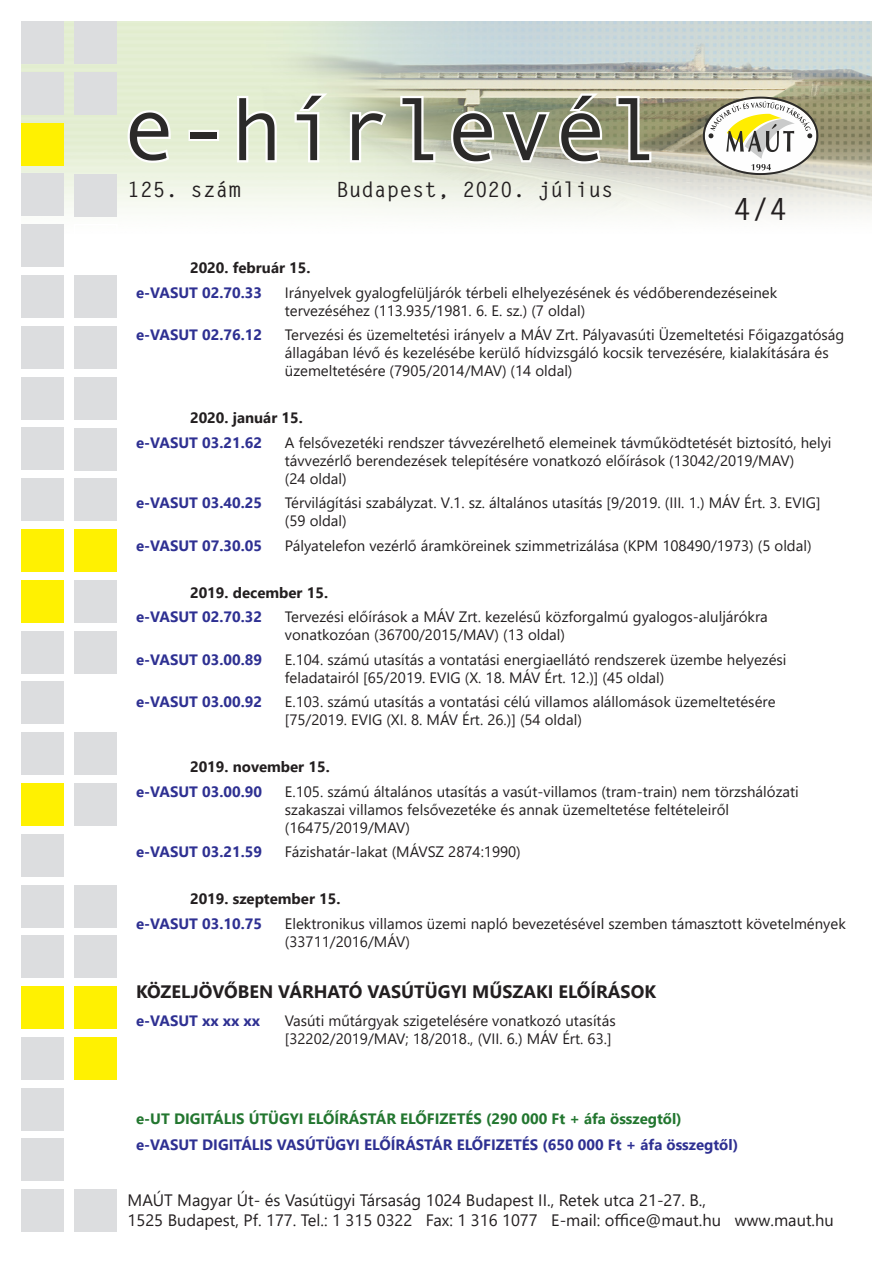
<style>
.page{position:relative;width:893px;height:1263px;background:#fff}
.page>*{position:absolute;margin:0;border:0;box-sizing:border-box;transform-origin:0 0}
.t1{font:700 30px "Letter Gothic Std";color:#231f20}
.t2{font:700 21px "Letter Gothic Std";color:#231f20}
.CIM1{font:700 18px "Segoe UI";color:#231f20}
.t3{font:16.5px/19.8px "Segoe UI";color:#231f20}
.normal_behozassal2{font:15px/18px "Segoe UI";color:#231f20}
.normal_behozassal2-2{font:700 15px "Segoe UI";color:#2e3092}
.CIM2{font:700 15px "Segoe UI";color:#231f20}
.t4{font:700 15px "Segoe UI";color:#22762f}
</style>
<div class="page">
<img style="left:21px;top:21px;width:851px;height:196px">
<div style="left:21px;top:21px;width:43px;height:43px;background:#dcdddf"></div>
<div style="left:74px;top:21px;width:43px;height:43px;background:#dcdddf"></div>
<div style="left:21px;top:72px;width:43px;height:43px;background:#dcdddf"></div>
<div style="left:74px;top:72px;width:43px;height:43px;background:#dcdddf"></div>
<div style="left:21px;top:123px;width:43px;height:42px;background:#fff101"></div>
<div style="left:21px;top:174px;width:43px;height:42px;background:#dcdddf"></div>
<div style="left:74px;top:174px;width:43px;height:42px;background:#dcdddf"></div>
<div style="left:21px;top:224px;width:43px;height:43px;background:#dcdddf"></div>
<div style="left:21px;top:275px;width:43px;height:43px;background:#dcdddf"></div>
<div style="left:74px;top:275px;width:43px;height:43px;background:#dcdddf"></div>
<div style="left:21px;top:326px;width:43px;height:43px;background:#dcdddf"></div>
<div style="left:74px;top:326px;width:43px;height:43px;background:#dcdddf"></div>
<div style="left:21px;top:377px;width:43px;height:42px;background:#dcdddf"></div>
<div style="left:74px;top:377px;width:43px;height:42px;background:#dcdddf"></div>
<div style="left:21px;top:478px;width:43px;height:43px;background:#dcdddf"></div>
<div style="left:74px;top:478px;width:43px;height:43px;background:#dcdddf"></div>
<div style="left:21px;top:529px;width:43px;height:43px;background:#fff101"></div>
<div style="left:74px;top:529px;width:43px;height:43px;background:#fff101"></div>
<div style="left:21px;top:580px;width:43px;height:42px;background:#fff101"></div>
<div style="left:74px;top:580px;width:43px;height:43px;background:#dcdddf"></div>
<div style="left:21px;top:631px;width:43px;height:42px;background:#dcdddf"></div>
<div style="left:74px;top:631px;width:43px;height:42px;background:#dcdddf"></div>
<div style="left:21px;top:681px;width:43px;height:43px;background:#dcdddf"></div>
<div style="left:21px;top:732px;width:43px;height:43px;background:#dcdddf"></div>
<div style="left:74px;top:732px;width:43px;height:43px;background:#dcdddf"></div>
<div style="left:21px;top:783px;width:43px;height:43px;background:#fff101"></div>
<div style="left:74px;top:783px;width:43px;height:43px;background:#dcdddf"></div>
<div style="left:21px;top:834px;width:43px;height:42px;background:#dcdddf"></div>
<div style="left:21px;top:885px;width:43px;height:42px;background:#dcdddf"></div>
<div style="left:74px;top:885px;width:43px;height:42px;background:#dcdddf"></div>
<div style="left:21px;top:935px;width:43px;height:43px;background:#dcdddf"></div>
<div style="left:74px;top:936px;width:43px;height:42px;background:#dcdddf"></div>
<div style="left:21px;top:986px;width:43px;height:43px;background:#fff101"></div>
<div style="left:74px;top:986px;width:43px;height:43px;background:#fff101"></div>
<div style="left:21px;top:1037px;width:43px;height:43px;background:#dcdddf"></div>
<div style="left:74px;top:1037px;width:43px;height:43px;background:#fff101"></div>
<div style="left:21px;top:1088px;width:43px;height:42px;background:#dcdddf"></div>
<div style="left:21px;top:1139px;width:43px;height:42px;background:#dcdddf"></div>
<div style="left:21px;top:1189px;width:43px;height:43px;background:#dcdddf"></div>
<div style="left:74px;top:1190px;width:43px;height:42px;background:#dcdddf"></div>
<div style="left:21px;top:428px;width:43px;height:42px;background:#dcdddf"></div>
<div style="left:74px;top:428px;width:43px;height:42px;background:#dcdddf"></div>
<svg style="left:189px;top:130px;width:30px;height:11px"></svg>
<svg style="left:128px;top:110px;width:43px;height:53px"></svg>
<div style="left:191px;top:132px;width:26px;height:7px;background:#2b2a29"></div>
<svg style="left:237px;top:96px;width:40px;height:66px"></svg>
<svg style="left:294px;top:93px;width:33px;height:69px;background:#bfc5b5"></svg>
<svg style="left:350px;top:111px;width:36px;height:51px"></svg>
<svg style="left:400px;top:96px;width:35px;height:66px;background:#a1a494"></svg>
<svg style="left:451px;top:111px;width:43px;height:53px"></svg>
<svg style="left:502px;top:112px;width:48px;height:50px;background:#96988a"></svg>
<svg style="left:559px;top:93px;width:43px;height:71px;background:#939486"></svg>
<svg style="left:616px;top:96px;width:35px;height:66px;background:#92927e"></svg>
<svg style="left:703px;top:97px;width:115px;height:78px"></svg>
<h2 class="t2" style="left:128px;top:176px;width:115px">125. szám</h2>
<h2 class="t2" style="left:336px;top:176px;width:279px">Budapest, 2020. július</h2>
<h1 class="t1" style="left:734px;top:191px;width:55px">4/4</h1>
<p class="CIM2" style="left:190px;top:254px;width:122px">2020. február 15.</p>
<p class="normal_behozassal2-2" style="left:136px;top:278px;width:128px">e-VASUT 02.70.33</p>
<p class="normal_behozassal2" style="left:285px;top:282px;width:494px">Irányelvek gyalogfelüljárók térbeli elhelyezésének és védőberendezéseinek tervezéséhez (113.935/1981. 6. E. sz.) (7 oldal)</p>
<p class="normal_behozassal2-2" style="left:136px;top:321px;width:128px">e-VASUT 02.76.12</p>
<p class="normal_behozassal2" style="left:285px;top:324px;width:561px">Tervezési és üzemeltetési irányelv a MÁV Zrt. Pályavasúti Üzemeltetési Főigazgatóság állagában lévő és kezelésébe kerülő hídvizsgáló kocsik tervezésére, kialakítására és üzemeltetésére (7905/2014/MAV) (14 oldal)</p>
<p class="CIM2" style="left:190px;top:404px;width:114px">2020. január 15.</p>
<p class="normal_behozassal2-2" style="left:136px;top:428px;width:128px">e-VASUT 03.21.62</p>
<p class="normal_behozassal2" style="left:285px;top:432px;width:548px">A felsővezetéki rendszer távvezérelhető elemeinek távműködtetését biztosító, helyi távvezérlő berendezések telepítésére vonatkozó előírások (13042/2019/MAV)<br>(24 oldal)</p>
<p class="normal_behozassal2-2" style="left:136px;top:489px;width:128px">e-VASUT 03.40.25</p>
<p class="normal_behozassal2" style="left:285px;top:492px;width:537px">Térvilágítási szabályzat. V.1. sz. általános utasítás [9/2019. (III. 1.) MÁV Ért. 3. EVIG] (59 oldal)</p>
<p class="normal_behozassal2-2" style="left:136px;top:531px;width:128px">e-VASUT 07.30.05</p>
<p class="normal_behozassal2" style="left:285px;top:535px;width:528px">Pályatelefon vezérlő áramköreinek szimmetrizálása (KPM 108490/1973) (5 oldal)</p>
<p class="CIM2" style="left:190px;top:578px;width:139px">2019. december 15.</p>
<p class="normal_behozassal2-2" style="left:136px;top:603px;width:128px">e-VASUT 02.70.32</p>
<p class="normal_behozassal2" style="left:285px;top:607px;width:484px">Tervezési előírások a MÁV Zrt. kezelésű közforgalmú gyalogos-aluljárókra vonatkozóan (36700/2015/MAV) (13 oldal)</p>
<p class="normal_behozassal2-2" style="left:136px;top:645px;width:128px">e-VASUT 03.00.89</p>
<p class="normal_behozassal2" style="left:285px;top:649px;width:503px">E.104. számú utasítás a vontatási energiaellátó rendszerek üzembe helyezési feladatairól [65/2019. EVIG (X. 18. MÁV Ért. 12.)] (45 oldal)</p>
<p class="normal_behozassal2-2" style="left:136px;top:687px;width:128px">e-VASUT 03.00.92</p>
<p class="normal_behozassal2" style="left:285px;top:691px;width:492px">E.103. számú utasítás a vontatási célú villamos alállomások üzemeltetésére [75/2019. EVIG (XI. 8. MÁV Ért. 26.)] (54 oldal)</p>
<p class="CIM2" style="left:190px;top:753px;width:141px">2019. november 15.</p>
<p class="normal_behozassal2-2" style="left:136px;top:777px;width:128px">e-VASUT 03.00.90</p>
<p class="normal_behozassal2" style="left:285px;top:781px;width:515px">E.105. számú általános utasítás a vasút-villamos (tram-train) nem törzshálózati szakaszai villamos felsővezetéke és annak üzemeltetése feltételeiről (16475/2019/MAV)</p>
<p class="normal_behozassal2-2" style="left:136px;top:838px;width:128px">e-VASUT 03.21.59</p>
<p class="normal_behozassal2" style="left:285px;top:841px;width:237px">Fázishatár-lakat (MÁVSZ 2874:1990)</p>
<p class="CIM2" style="left:190px;top:885px;width:152px">2019. szeptember 15.</p>
<p class="normal_behozassal2-2" style="left:136px;top:909px;width:128px">e-VASUT 03.10.75</p>
<p class="normal_behozassal2" style="left:285px;top:913px;width:562px">Elektronikus villamos üzemi napló bevezetésével szemben támasztott követelmények (33711/2016/MÁV)</p>
<p class="CIM1" style="left:136px;top:974px;width:521px">KÖZELJÖVŐBEN VÁRHATÓ VASÚTÜGYI MŰSZAKI ELŐÍRÁSOK</p>
<p class="normal_behozassal2-2" style="left:136px;top:1007px;width:126px">e-VASUT xx xx xx</p>
<p class="normal_behozassal2" style="left:285px;top:1010px;width:332px">Vasúti műtárgyak szigetelésére vonatkozó utasítás [32202/2019/MAV; 18/2018., (VII. 6.) MÁV Ért. 63.]</p>
<p class="t4" style="left:136px;top:1104px;width:547px">e-UT DIGITÁLIS ÚTÜGYI ELŐÍRÁSTÁR ELŐFIZETÉS (290 000 Ft + áfa összegtől)</p>
<p class="normal_behozassal2-2" style="left:136px;top:1131px;width:604px">e-VASUT DIGITÁLIS VASÚTÜGYI ELŐÍRÁSTÁR ELŐFIZETÉS (650 000 Ft + áfa összegtől)</p>
<p class="t3" style="left:128px;top:1189px;width:708px">MAÚT Magyar Út- és Vasútügyi Társaság 1024 Budapest II., Retek utca 21-27. B.,<br>1525 Budapest, Pf. 177. Tel.: 1 315 0322 Fax: 1 316 1077 E-mail: office@maut.hu www.maut.hu</p>
</div>
